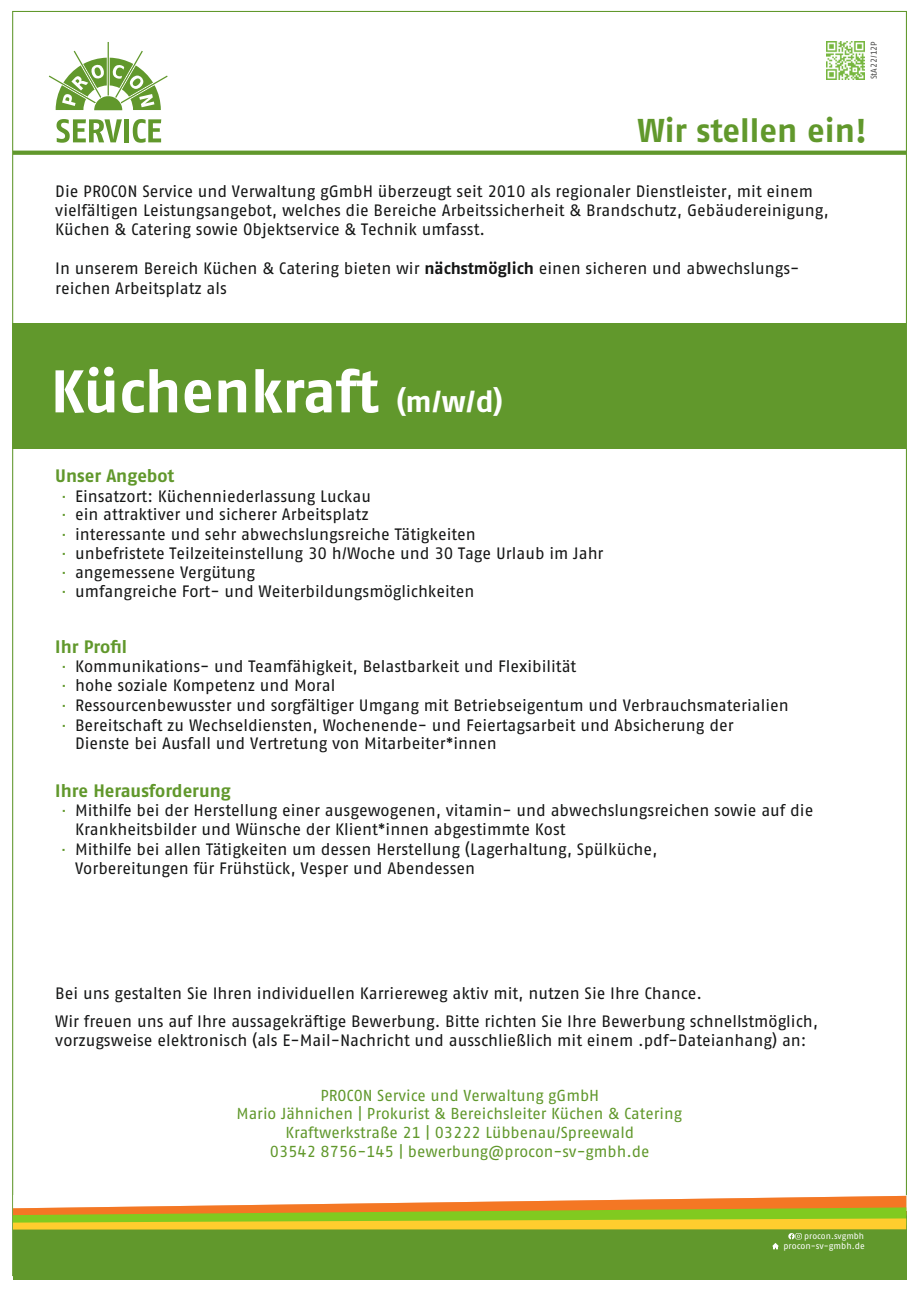
<style>
.page{position:relative;width:919px;height:1289px;background:#fff}
.page>*{position:absolute;margin:0;border:0;box-sizing:border-box;transform-origin:0 0}
.t1{font:700 60px "AWO Fago Office";letter-spacing:-.01em;color:#fff}
.t2{font:700 57.15px "AWO Fago Office";letter-spacing:-.005em;color:#fff}
.t3{font:700 33px "AWO Fago Office";color:#61982c}
.t4{font:700 18px "AWO Fago Office";letter-spacing:-.005em;color:#61982c}
.t5{font:16.5px/19.4px "AWO Fago Office";color:#151616}
.t6{font:15.9px/18.6px "AWO Fago Office";color:#61982c;text-align:center}
.t7{font:8.85px "AWO Fago Office";color:#fff}
.t8{font:8.7px "AWO Fago Office";color:#fff}
.t9{font:8.55px "AWO Fago Office";color:#4e4e4d}
.s1{font-weight:700}
.s2{font-weight:400}
.s3{font-size:30px}
</style>
<div class="page">
<div style="left:13px;top:323px;width:893px;height:95px;background:#61982c"></div>
<svg style="left:13px;top:151px;width:893px;height:4px;fill:#61982c"></svg>
<img style="left:826px;top:41px;width:38px;height:38px">
<svg style="left:57px;top:119px;width:65px;height:24px"></svg>
<div style="left:124px;top:119px;width:5px;height:23px;background:#61982c"></div>
<svg style="left:133px;top:119px;width:28px;height:24px"></svg>
<svg style="left:49px;top:42px;width:119px;height:68px"></svg>
<div style="left:13px;top:331px;width:893px;height:117px;background:#61982c"></div>
<div style="left:13px;top:1215px;width:893px;height:64px;background:#61982c"></div>
<svg style="left:13px;top:1195px;width:893px;height:54px"></svg>
<p class="t9" style="left:870px;top:79px;width:40px;rotate:-90deg">StA22/12P</p>
<h3 class="t3" style="left:637px;top:115px;width:231px">Wir stellen ein!</h3>
<p class="t5" style="left:55px;top:183px;width:775px">Die PROCON Service und Verwaltung gGmbH überzeugt seit 2010 als regionaler Dienstleister, mit einem vielfältigen Leistungsangebot, welches die Bereiche Arbeitssicherheit &amp; Brandschutz, Gebäudereinigung,<br>Küchen &amp; Catering sowie Objektservice &amp; Technik umfasst.</p>
<p class="t5" style="left:55px;top:260px;width:745px">In unserem Bereich Küchen &amp; Catering bieten wir <span class="s1">nächstmöglich</span> einen sicheren und abwechslungs&shy;reichen Arbeitsplatz als</p>
<h2 class="t2" style="left:55px;top:346px;width:484px">Servicekraft <span class="s2">w/m/d</span></h2>
<h1 class="t1" style="left:51px;top:364px;width:453px">Küchenkraft <span class="s3">(m/w/d)</span></h1>
<p class="t4" style="left:55px;top:467px;width:120px">Unser Angebot</p>
<p class="t5" style="left:75px;top:488px;width:530px">Einsatzort: Küchenniederlassung Luckau<br>ein attraktiver und sicherer Arbeitsplatz<br>interessante und sehr abwechslungsreiche Tätigkeiten<br>unbefristete Teilzeiteinstellung 30 h/Woche und 30 Tage Urlaub im Jahr angemessene Vergütung<br>umfangreiche Fort- und Weiterbildungsmöglichkeiten</p>
<p class="t4" style="left:55px;top:639px;width:73px">Ihr Profil</p>
<p class="t5" style="left:75px;top:658px;width:715px">Kommunikations- und Teamfähigkeit, Belastbarkeit und Flexibilität<br>hohe soziale Kompetenz und Moral<br>Ressourcenbewusster und sorgfältiger Umgang mit Betriebseigentum und Verbrauchsmaterialien</p>
<p class="t5" style="left:75px;top:717px;width:660px;line-height:18.5px">Bereitschaft zu Wechseldiensten, Wochenende- und Feiertagsarbeit und Absicherung der<br>Dienste bei Ausfall und Vertretung von Mitarbeiter*innen</p>
<p class="t4" style="left:55px;top:782px;width:177px">Ihre Herausforderung</p>
<p class="t5" style="left:75px;top:803px;width:739px;line-height:18.5px">Mithilfe bei der Herstellung einer ausgewogenen, vitamin- und abwechslungsreichen sowie auf die<br>Krankheitsbilder und Wünsche der Klient*innen abgestimmte Kost</p>
<p class="t5" style="left:75px;top:841px;width:584px;line-height:18.5px">Mithilfe bei allen Tätigkeiten um dessen Herstellung (Lagerhaltung, Spülküche,<br>Vorbereitungen für Frühstück, Vesper und Abendessen</p>
<p class="t5" style="left:55px;top:984px;width:648px">Bei uns gestalten Sie Ihren individuellen Karriereweg aktiv mit, nutzen Sie Ihre Chance.</p>
<p class="t5" style="left:55px;top:1012px;width:764px">Wir freuen uns auf Ihre aussagekräftige Bewerbung. Bitte richten Sie Ihre Bewerbung schnellstmöglich, vorzugsweise elektronisch (als E-Mail-Nachricht und ausschließlich mit einem .pdf-Dateianhang) an:</p>
<p class="t6" style="left:236px;top:1087px;width:447px">PROCON Service und Verwaltung gGmbH<br>Mario Jähnichen | Prokurist &amp; Bereichsleiter Küchen &amp; Catering Kraftwerkstraße 21 | 03222 Lübbenau/Spreewald<br>03542 8756-145 | bewerbung@procon-sv-gmbh.de</p>
<p class="t8" style="left:804px;top:1233px;width:61px">procon.svgmbh</p>
<p class="t7" style="left:783px;top:1242px;width:83px">procon-sv-gmbh.de</p>
</div>
